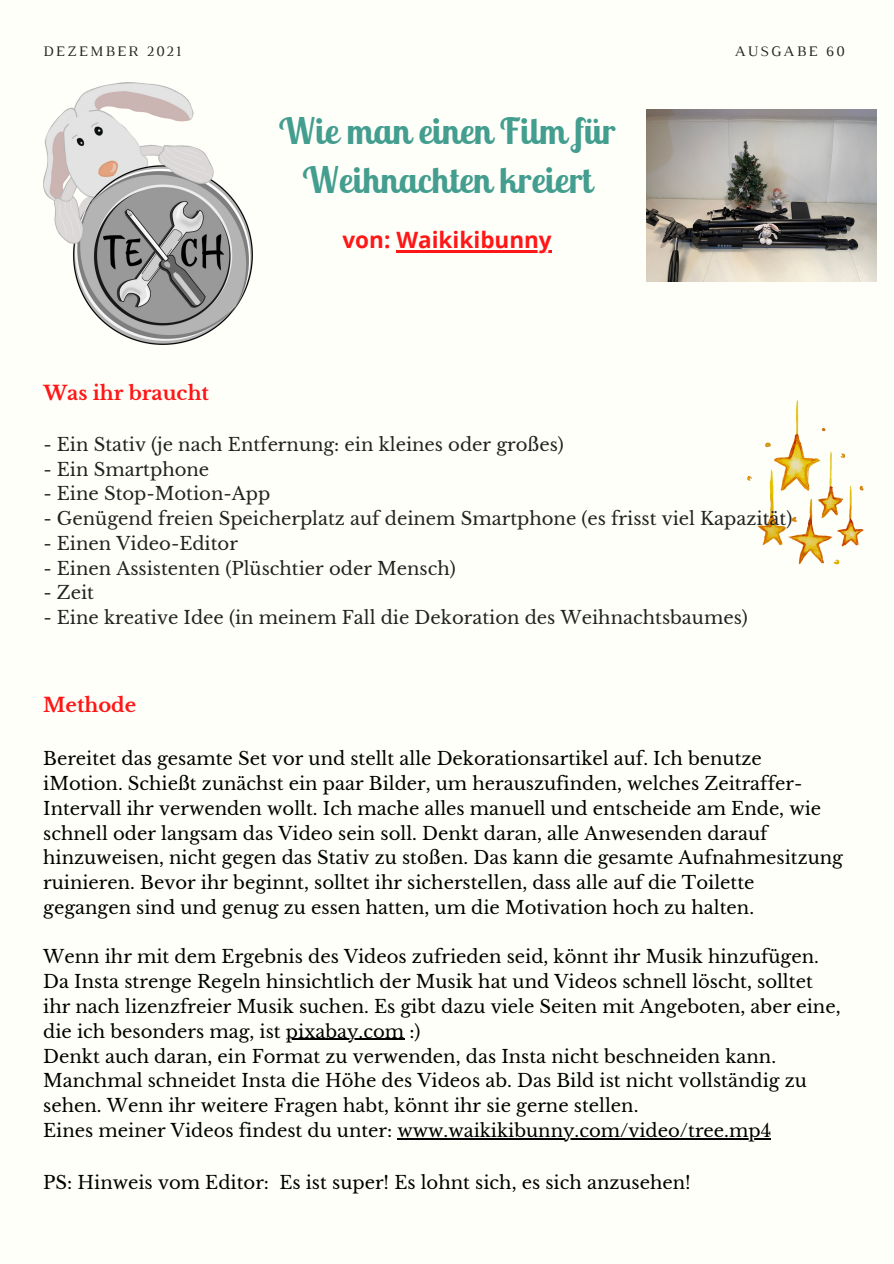
<style>
.page{position:relative;width:894px;height:1264px;background:#fff}
.page>*{position:absolute;margin:0;border:0;box-sizing:border-box;transform-origin:0 0}
.t1{font:700 36px/49.5px "Lobster Two";color:#439e8f;text-align:center}
.t2{font:700 22.5px "Open Sans";color:#ff1616}
.t3{font:700 19.5px "Libre Baskerville";color:#ff1616}
.t4{font:18px/24.8px "Libre Baskerville";color:#000}
.t5{font:18px "Libre Baskerville";color:#222}
.t6{font:14.85px "Luthier";letter-spacing:.14em;color:#222}
</style>
<div class="page">
<div style="left:0;top:0;width:893px;height:1263px;background:#fffff9"></div>
<img style="left:43px;top:82px;width:210px;height:262px">
<img style="left:646px;top:109px;width:230px;height:172px">
<img style="left:747px;top:400px;width:115px;height:165px">
<hr style="left:396px;top:250px;width:155px;height:2px;background:#ff1616">
<hr style="left:286px;top:1038px;width:118px;height:2px;background:#000">
<hr style="left:397px;top:1137px;width:374px;height:2px;background:#000">
<p class="t6" style="left:43px;top:46px;width:139px">DEZEMBER 2021</p>
<p class="t6" style="left:734px;top:46px;width:111px">AUSGABE 60</p>
<p class="t1" style="left:279px;top:106px;width:338px">Wie man einen Film für<br>Weihnachten kreiert</p>
<p class="t2" style="left:342px;top:224px;width:211px">von: Waikikibunny</p>
<p class="t3" style="left:43px;top:381px;width:167px">Was ihr braucht</p>
<p class="t5" style="left:43px;top:433px;width:522px">- Ein Stativ (je nach Entfernung: ein kleines oder großes)</p>
<p class="t5" style="left:43px;top:458px;width:167px">- Ein Smartphone</p>
<p class="t5" style="left:43px;top:483px;width:228px">- Eine Stop-Motion-App</p>
<p class="t5" style="left:43px;top:507px;width:750px">- Genügend freien Speicherplatz auf deinem Smartphone (es frisst viel Kapazität)</p>
<p class="t5" style="left:43px;top:532px;width:196px">- Einen Video-Editor</p>
<p class="t5" style="left:43px;top:557px;width:414px">- Einen Assistenten (Plüschtier oder Mensch)</p>
<p class="t5" style="left:43px;top:582px;width:52px">- Zeit</p>
<p class="t5" style="left:43px;top:606px;width:705px">- Eine kreative Idee (in meinem Fall die Dekoration des Weihnachtsbaumes)</p>
<p class="t3" style="left:43px;top:693px;width:94px">Methode</p>
<p class="t4" style="left:43px;top:746px;width:801px">Bereitet das gesamte Set vor und stellt alle Dekorationsartikel auf. Ich benutze iMotion. Schießt zunächst ein paar Bilder, um herauszufinden, welches Zeitraffer-Intervall ihr verwenden wollt. Ich mache alles manuell und entscheide am Ende, wie schnell oder langsam das Video sein soll. Denkt daran, alle Anwesenden darauf hinzuweisen, nicht gegen das Stativ zu stoßen. Das kann die gesamte Aufnahmesitzung ruinieren. Bevor ihr beginnt, solltet ihr sicherstellen, dass alle auf die Toilette gegangen sind und genug zu essen hatten, um die Motivation hoch zu halten.</p>
<p class="t4" style="left:43px;top:944px;width:798px">Wenn ihr mit dem Ergebnis des Videos zufrieden seid, könnt ihr Musik hinzufügen.<br>Da Insta strenge Regeln hinsichtlich der Musik hat und Videos schnell löscht, solltet ihr nach lizenzfreier Musik suchen. Es gibt dazu viele Seiten mit Angeboten, aber eine, die ich besonders mag, ist pixabay.com :)</p>
<p class="t4" style="left:43px;top:1043px;width:765px">Denkt auch daran, ein Format zu verwenden, das Insta nicht beschneiden kann.<br>Manchmal schneidet Insta die Höhe des Videos ab. Das Bild ist nicht vollständig zu sehen. Wenn ihr weitere Fragen habt, könnt ihr sie gerne stellen.</p>
<p class="t4" style="left:43px;top:1118px;width:729px">Eines meiner Videos findest du unter: www.waikikibunny.com/video/tree.mp4</p>
<p class="t4" style="left:43px;top:1169px;width:649px">PS: Hinweis vom Editor: Es ist super! Es lohnt sich, es sich anzusehen!</p>
</div>
